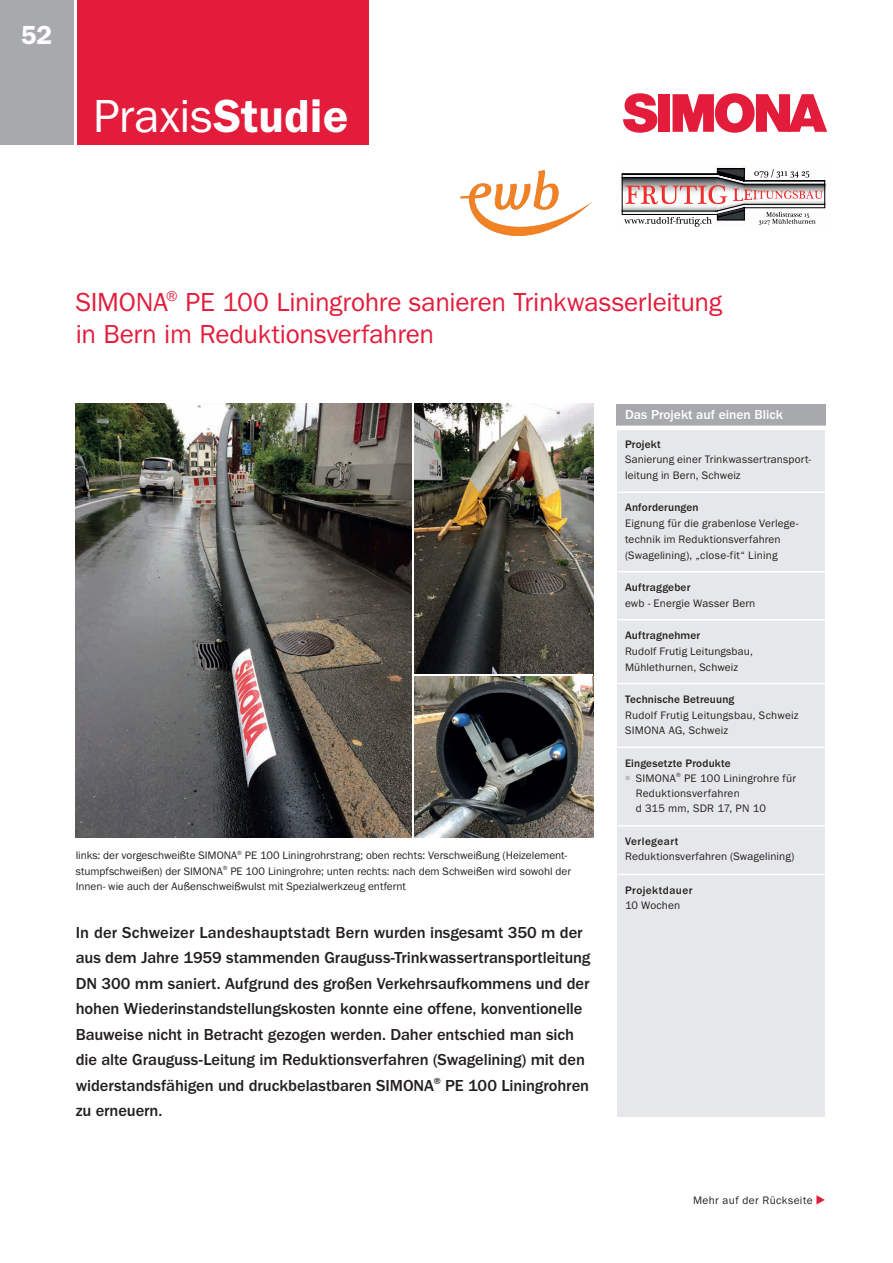
<style>
.page{position:relative;width:893px;height:1263px;background:#fff}
.page>*{position:absolute;margin:0;border:0;box-sizing:border-box;transform-origin:0 0}
.t1{font:48px "Franklin Gothic URW Boo";letter-spacing:-.005em;color:#fff}
.t2{font:27px/31.5px "Franklin Gothic URW Boo";letter-spacing:-.01em;color:#e41c3b}
.t3{font:27px "Franklin Gothic URW Dem";color:#fff}
.t4{font:500 16.5px/25.5px "Franklin Gothic URW";letter-spacing:-.005em;color:#231f20}
.t5{font:500 13.5px "Franklin Gothic URW";color:#fff}
.t6{font:11.25px/15.8px "Franklin Gothic URW Boo";letter-spacing:.01em;color:#231f20}
.t7{font:500 11.25px "Franklin Gothic URW";letter-spacing:.015em;color:#231f20}
.t8{font:500 11.25px "Franklin Gothic URW";letter-spacing:.04em;color:#231f20}
.t9{font:11.25px "Franklin Gothic URW Boo";letter-spacing:.035em;color:#231f20}
.s1{font-family:"Franklin Gothic URW Dem"}
.s2{font-family:"European Pi Three";font-size:12px;color:#e41c3b}
</style>
<div class="page">
<div style="left:617px;top:404px;width:209px;height:21px;background:#a8a9ad"></div>
<div style="left:617px;top:427px;width:207px;height:689px;background:#e6e7e9"></div>
<hr style="left:617px;top:426px;width:209px;height:4px;background:#fff">
<hr style="left:617px;top:491px;width:209px;height:2px;background:#fff">
<hr style="left:617px;top:571px;width:209px;height:1px;background:#fff">
<hr style="left:617px;top:619px;width:209px;height:1px;background:#fff">
<hr style="left:617px;top:683px;width:209px;height:1px;background:#fff">
<hr style="left:617px;top:746px;width:209px;height:2px;background:#fff">
<hr style="left:617px;top:825px;width:209px;height:1px;background:#fff">
<hr style="left:617px;top:873px;width:209px;height:2px;background:#fff">
<svg style="left:623px;top:93px;width:34px;height:40px"></svg>
<div style="left:658px;top:94px;width:12px;height:38px;background:#e41c3b"></div>
<svg style="left:673px;top:93px;width:154px;height:40px"></svg>
<div style="left:0;top:0;width:73px;height:145px;background:#a8a9ad"></div>
<div style="left:77px;top:0;width:291px;height:145px;background:#e41c3b"></div>
<img style="left:76px;top:404px;width:335px;height:434px">
<img style="left:415px;top:404px;width:178px;height:270px">
<img style="left:415px;top:677px;width:178px;height:161px">
<img style="left:621px;top:166px;width:206px;height:49px">
<svg style="left:622px;top:168px;width:203px;height:59px"></svg>
<img style="left:460px;top:170px;width:131px;height:66px">
<h2 class="t3" style="left:21px;top:18px;width:33px">52</h2>
<h1 class="t1" style="left:93px;top:86px;width:257px">Praxis<span class="s1">Studie</span></h1>
<h2 class="t2" style="left:76px;top:287px;width:648px">SIMONA<sup>®</sup> PE 100 Liningrohre sanieren Trinkwasserleitung in Bern im Reduktionsverfahren</h2>
<p class="t6" style="left:76px;top:847px;width:497px">links: der vorgeschweißte SIMONA<sup>®</sup> PE 100 Liningrohrstrang; oben rechts: Verschweißung (Heizelement&shy;stumpfschweißen) der SIMONA<sup>®</sup> PE 100 Liningrohre; unten rechts: nach dem Schweißen wird sowohl der<br>Innen- wie auch der Außenschweißwulst mit Spezialwerkzeug entfernt</p>
<p class="t4" style="left:76px;top:920px;width:516px">In der Schweizer Landeshauptstadt Bern wurden insgesamt 350 m der aus dem Jahre 1959 stammenden Grauguss-Trinkwassertransportleitung DN 300 mm saniert. Aufgrund des großen Verkehrsaufkommens und der hohen Wiederinstandstellungskosten konnte eine offene, konventionelle Bauweise nicht in Betracht gezogen werden. Daher entschied man sich die alte Grauguss-Leitung im Reduktionsverfahren (Swagelining) mit den widerstandsfähigen und druckbelastbaren SIMONA<sup>®</sup> PE 100 Liningrohren zu erneuern.</p>
<p class="t5" style="left:625px;top:406px;width:159px">Das Projekt auf einen Blick</p>
<p class="t7" style="left:625px;top:437px;width:37px">Projekt</p>
<p class="t6" style="left:625px;top:452px;width:188px">Sanierung einer Trinkwassertransport&shy;leitung in Bern, Schweiz</p>
<p class="t7" style="left:625px;top:501px;width:75px">Anforderungen</p>
<p class="t6" style="left:625px;top:516px;width:175px">Eignung für die grabenlose Verlege&shy;technik im Reduktionsverfahren (Swagelining), „close-fit“ Lining</p>
<p class="t7" style="left:625px;top:580px;width:67px">Auftraggeber</p>
<p class="t6" style="left:625px;top:595px;width:132px">ewb - Energie Wasser Bern</p>
<p class="t7" style="left:625px;top:628px;width:77px">Auftragnehmer</p>
<p class="t6" style="left:625px;top:643px;width:129px">Rudolf Frutig Leitungsbau,<br>Mühlethurnen, Schweiz</p>
<p class="t7" style="left:625px;top:692px;width:111px">Technische Betreuung</p>
<p class="t6" style="left:625px;top:707px;width:175px">Rudolf Frutig Leitungsbau, Schweiz<br>SIMONA AG, Schweiz</p>
<p class="t7" style="left:625px;top:756px;width:107px">Eingesetzte Produkte</p>
<p class="t6" style="left:636px;top:770px;width:162px;line-height:15px">SIMONA<sup>®</sup> PE 100 Liningrohre für<br>Reduktionsverfahren<br>d 315 mm, SDR 17, PN 10</p>
<p class="t8" style="left:625px;top:834px;width:55px">Verlegeart</p>
<p class="t6" style="left:625px;top:848px;width:171px">Reduktionsverfahren (Swagelining)</p>
<p class="t8" style="left:625px;top:883px;width:69px">Projektdauer</p>
<p class="t6" style="left:625px;top:897px;width:57px">10 Wochen</p>
<p class="t9" style="left:693px;top:1193px;width:134px">Mehr auf der Rückseite <span class="s2">E</span></p>
</div>
